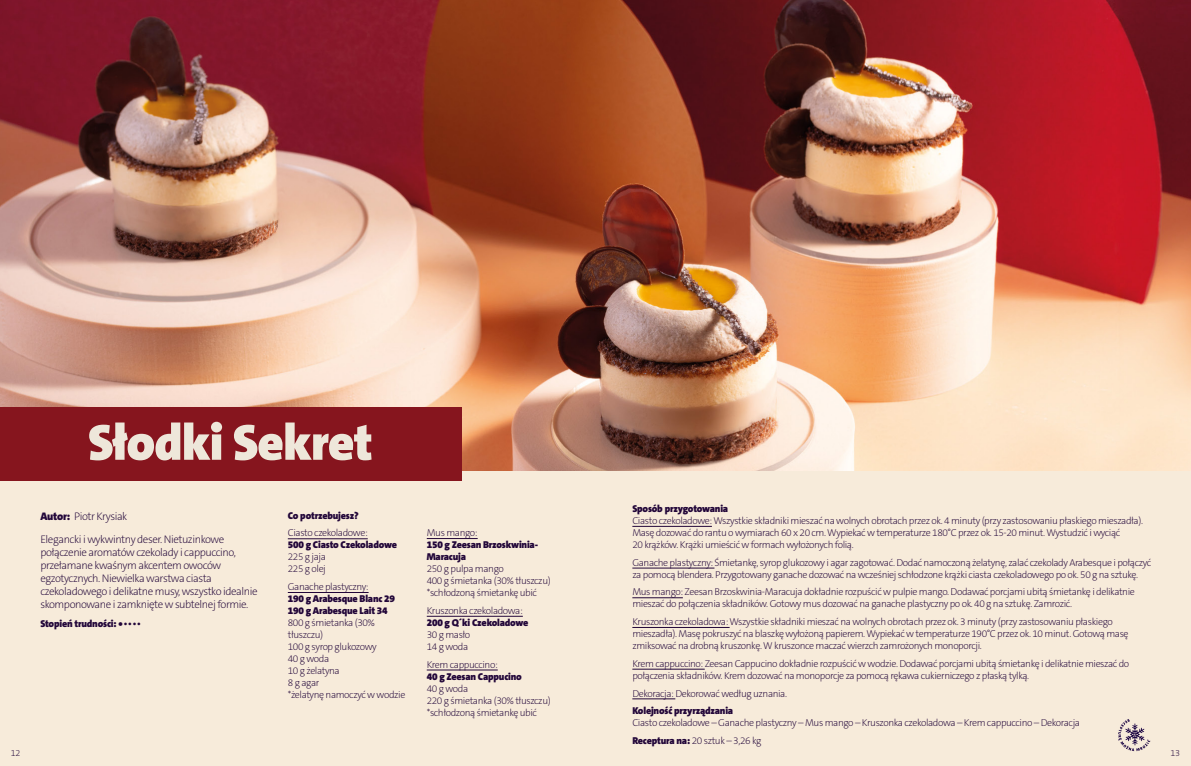
<style>
.page{position:relative;width:1191px;height:766px;background:#fff}
.page>*{position:absolute;margin:0;border:0;box-sizing:border-box;transform-origin:0 0}
.t1{font:900 51px "The Sans C5";letter-spacing:-.02em;color:#eee7da}
.t2{font:200 11px/13px "The Sans C5";letter-spacing:-.04em;color:#220639}
.t3{font:200 10px/12px "The Sans C5";letter-spacing:-.04em;color:#220639}
.t4{font:900 10px/12px "The Sans C5";letter-spacing:-.02em;color:#220639}
.t5{font:200 9px "The Sans C5";color:#220639}
.s1{font-weight:900}
.s2{font-size:7px}
</style>
<div class="page">
<img style="left:0;top:0;width:1191px;height:471px">
<div style="left:0;top:471px;width:1191px;height:294px;background:#f7ebda"></div>
<div style="left:0;top:407px;width:461px;height:73px;background:#86151e"></div>
<hr style="left:288px;top:538px;width:80px;height:1px;background:#220639">
<hr style="left:288px;top:592px;width:80px;height:1px;background:#220639">
<hr style="left:427px;top:538px;width:51px;height:1px;background:#220639">
<hr style="left:427px;top:616px;width:96px;height:1px;background:#220639">
<hr style="left:427px;top:669px;width:71px;height:1px;background:#220639">
<hr style="left:632px;top:526px;width:80px;height:1px;background:#220639">
<hr style="left:632px;top:567px;width:82px;height:1px;background:#220639">
<hr style="left:632px;top:597px;width:51px;height:1px;background:#220639">
<hr style="left:632px;top:627px;width:97px;height:1px;background:#220639">
<hr style="left:632px;top:668px;width:72px;height:1px;background:#220639">
<hr style="left:632px;top:698px;width:43px;height:1px;background:#220639">
<svg style="left:1118px;top:719px;width:32px;height:32px"></svg>
<h1 class="t1" style="left:88px;top:409px;width:286px">Słodki Sekret</h1>
<p class="t2" style="left:40px;top:505px;width:185px;line-height:23px"><span class="s1">Autor:</span> Piotr Krysiak<br>Elegancki i wykwintny deser. Nietuzinkowe</p>
<p class="t2" style="left:40px;top:546px;width:219px">połączenie aromatów czekolady i cappuccino, przełamane kwaśnym akcentem owoców egzotycznych. Niewielka warstwa ciasta czekoladowego i delikatne musy, wszystko idealnie skomponowane i zamknięte w subtelnej formie.</p>
<p class="t4" style="left:40px;top:617px;width:102px">Stopień trudności: • <span class="s2">• • • •</span></p>
<p class="t4" style="left:288px;top:509px;width:72px">Co potrzebujesz?</p>
<p class="t3" style="left:288px;top:527px;width:81px">Ciasto czekoladowe:</p>
<p class="t4" style="left:288px;top:539px;width:111px">500 g Ciasto Czekoladowe</p>
<p class="t3" style="left:288px;top:551px;width:40px">225 g jaja<br>225 g olej</p>
<p class="t3" style="left:288px;top:580px;width:82px">Ganache plastyczny:</p>
<p class="t4" style="left:288px;top:592px;width:109px">190 g Arabesque Blanc 29<br>190 g Arabesque Lait 34</p>
<p class="t3" style="left:288px;top:616px;width:119px">800 g śmietanka (30% tłuszczu)<br>100 g syrop glukozowy<br>40 g woda<br>10 g żelatyna<br>8 g agar<br>*żelatynę namoczyć w wodzie</p>
<p class="t3" style="left:427px;top:526px;width:52px">Mus mango:</p>
<p class="t4" style="left:427px;top:538px;width:113px">150 g Zeesan Brzoskwinia-<br>Maracuja</p>
<p class="t3" style="left:427px;top:562px;width:125px">250 g pulpa mango<br>400 g śmietanka (30% tłuszczu) *schłodzoną śmietankę ubić</p>
<p class="t3" style="left:427px;top:604px;width:98px">Kruszonka czekoladowa:</p>
<p class="t4" style="left:427px;top:616px;width:103px">200 g Q´ki Czekoladowe</p>
<p class="t3" style="left:427px;top:628px;width:45px">30 g masło<br>14 g woda</p>
<p class="t3" style="left:427px;top:658px;width:72px">Krem cappuccino:</p>
<p class="t4" style="left:427px;top:670px;width:97px">40 g Zeesan Cappucino</p>
<p class="t3" style="left:427px;top:682px;width:125px">40 g woda<br>220 g śmietanka (30% tłuszczu) *schłodzoną śmietankę ubić</p>
<p class="t4" style="left:632px;top:502px;width:97px">Sposób przygotowania</p>
<p class="t3" style="left:632px;top:514px;width:512px">Ciasto czekoladowe: Wszystkie składniki mieszać na wolnych obrotach przez ok. 4 minuty (przy zastosowaniu płaskiego mieszadła).<br>Masę dozować do rantu o wymiarach 60 x 20 cm. Wypiekać w temperaturze 180°C przez ok. 15-20 minut. Wystudzić i wyciąć<br>20 krążków. Krążki umieścić w formach wyłożonych folią.</p>
<p class="t3" style="left:632px;top:556px;width:520px">Ganache plastyczny: Śmietankę, syrop glukozowy i agar zagotować. Dodać namoczoną żelatynę, zalać czekolady Arabesque i połączyć za pomocą blendera. Przygotowany ganache dozować na wcześniej schłodzone krążki ciasta czekoladowego po ok. 50 g na sztukę.</p>
<p class="t3" style="left:632px;top:586px;width:504px">Mus mango: Zeesan Brzoskwinia-Maracuja dokładnie rozpuścić w pulpie mango. Dodawać porcjami ubitą śmietankę i delikatnie mieszać do połączenia składników. Gotowy mus dozować na ganache plastyczny po ok. 40 g na sztukę. Zamrozić.</p>
<p class="t3" style="left:632px;top:615px;width:498px">Kruszonka czekoladowa: Wszystkie składniki mieszać na wolnych obrotach przez ok. 3 minuty (przy zastosowaniu płaskiego mieszadła). Masę pokruszyć na blaszkę wyłożoną papierem. Wypiekać w temperaturze 190°C przez ok. 10 minut. Gotową masę zmiksować na drobną kruszonkę. W kruszonce maczać wierzch zamrożonych monoporcji.</p>
<p class="t3" style="left:632px;top:657px;width:498px">Krem cappuccino: Zeesan Cappucino dokładnie rozpuścić w wodzie. Dodawać porcjami ubitą śmietankę i delikatnie mieszać do połączenia składników. Krem dozować na monoporcje za pomocą rękawa cukierniczego z płaską tylką.</p>
<p class="t3" style="left:632px;top:687px;width:156px">Dekoracja: Dekorować według uznania.</p>
<p class="t4" style="left:632px;top:704px;width:102px">Kolejność przyrządzania</p>
<p class="t3" style="left:632px;top:713px;width:449px;line-height:17.7px">Ciasto czekoladowe – Ganache plastyczny – Mus mango – Kruszonka czekoladowa – Krem cappuccino – Dekoracja<br><span class="s1">Receptura na:</span> 20 sztuk – 3,26 kg</p>
<p class="t5" style="left:11px;top:746px;width:11px">12</p>
<p class="t5" style="left:1170px;top:746px;width:11px">13</p>
</div>
